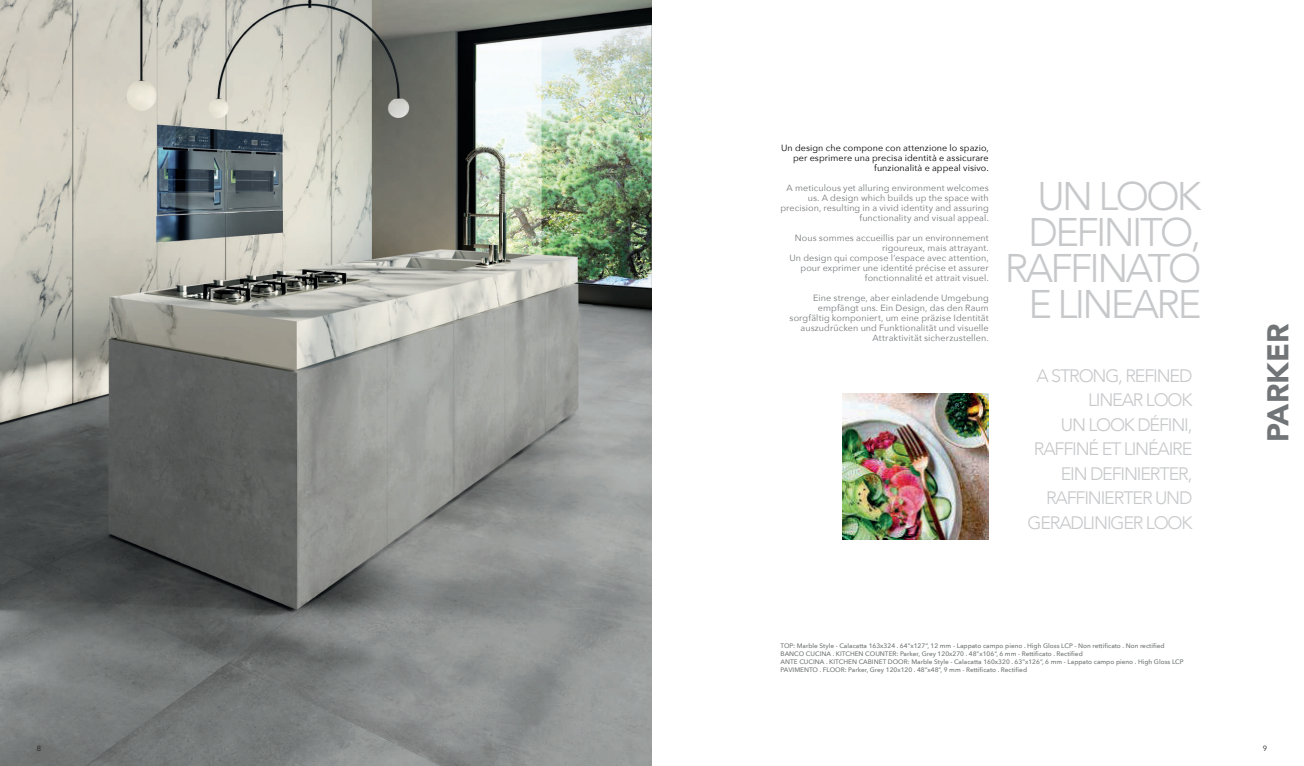
<style>
.page{position:relative;width:1304px;height:766px;background:#fff}
.page>*{position:absolute;margin:0;border:0;box-sizing:border-box;transform-origin:0 0}
.t1{font:300 39.8px/36px "Avenir";letter-spacing:-.065em;color:#c7c8ca;text-align:right}
.t2{font:900 30px "Avenir";color:#727578}
.t3{font:300 18px/24.5px "Avenir";letter-spacing:-.065em;color:#c7c8ca;text-align:right}
.t4{font:9px/10px "Avenir Next";letter-spacing:.01em;color:#76787b;text-align:right}
.t5{font:9px/10px "Avenir Next";letter-spacing:.01em;color:#000001;text-align:right}
.t6{font:7.5px "Avenir Next";color:#231f20}
.t7{font:500 6.5px/7.8px "Avenir Next";color:#717576}
</style>
<div class="page">
<img style="left:0;top:0;width:652px;height:765px">
<img style="left:842px;top:394px;width:146px;height:145px">
<p class="t5" style="left:781px;top:142px;width:209px">Un design che compone con attenzione lo spazio, per esprimere una precisa identità e assicurare funzionalità e appeal visivo.</p>
<p class="t4" style="left:780px;top:182px;width:210px">A meticulous yet alluring environment welcomes us. A design which builds up the space with precision, resulting in a vivid identity and assuring functionality and visual appeal.</p>
<p class="t4" style="left:789px;top:232px;width:201px">Nous sommes accueillis par un environnement rigoureux, mais attrayant.<br>Un design qui compose l’espace avec attention, pour exprimer une identité précise et assurer fonctionnalité et attrait visuel.</p>
<p class="t4" style="left:790px;top:292px;width:201px">Eine strenge, aber einladende Umgebung empfängt uns. Ein Design, das den Raum sorgfältig komponiert, um eine präzise Identität auszudrücken und Funktionalität und visuelle Attraktivität sicherzustellen.</p>
<h1 class="t1" style="left:1005px;top:178px;width:198px">UN LOOK<br>DEFINITO,<br>RAFFINATO<br>E LINEARE</h1>
<h3 class="t3" style="left:1028px;top:363px;width:166px">A STRONG, REFINED<br>LINEAR LOOK<br>UN LOOK DÉFINI,<br>RAFFINÉ ET LINÉAIRE<br>EIN DEFINIERTER,<br>RAFFINIERTER UND<br>GERADLINIGER LOOK</h3>
<p class="t7" style="left:780px;top:641px;width:405px">TOP: Marble Style - Calacatta 163x324 . 64”x127”, 12 mm - Lappato campo pieno . High Gloss LCP - Non rettificato . Non rectified BANCO CUCINA . KITCHEN COUNTER: Parker, Grey 120x270 . 48”x106”, 6 mm - Rettificato . Rectified<br>ANTE CUCINA . KITCHEN CABINET DOOR: Marble Style - Calacatta 160x320 . 63”x126”, 6 mm - Lappato campo pieno . High Gloss LCP PAVIMENTO . FLOOR: Parker, Grey 120x120 . 48”x48”, 9 mm - Rettificato . Rectified</p>
<h2 class="t2" style="left:1252px;top:442px;width:120px;rotate:-90deg">PARKER</h2>
<p class="t6" style="left:37px;top:742px;width:6px">8</p>
<p class="t6" style="left:1263px;top:742px;width:6px">9</p>
</div>
